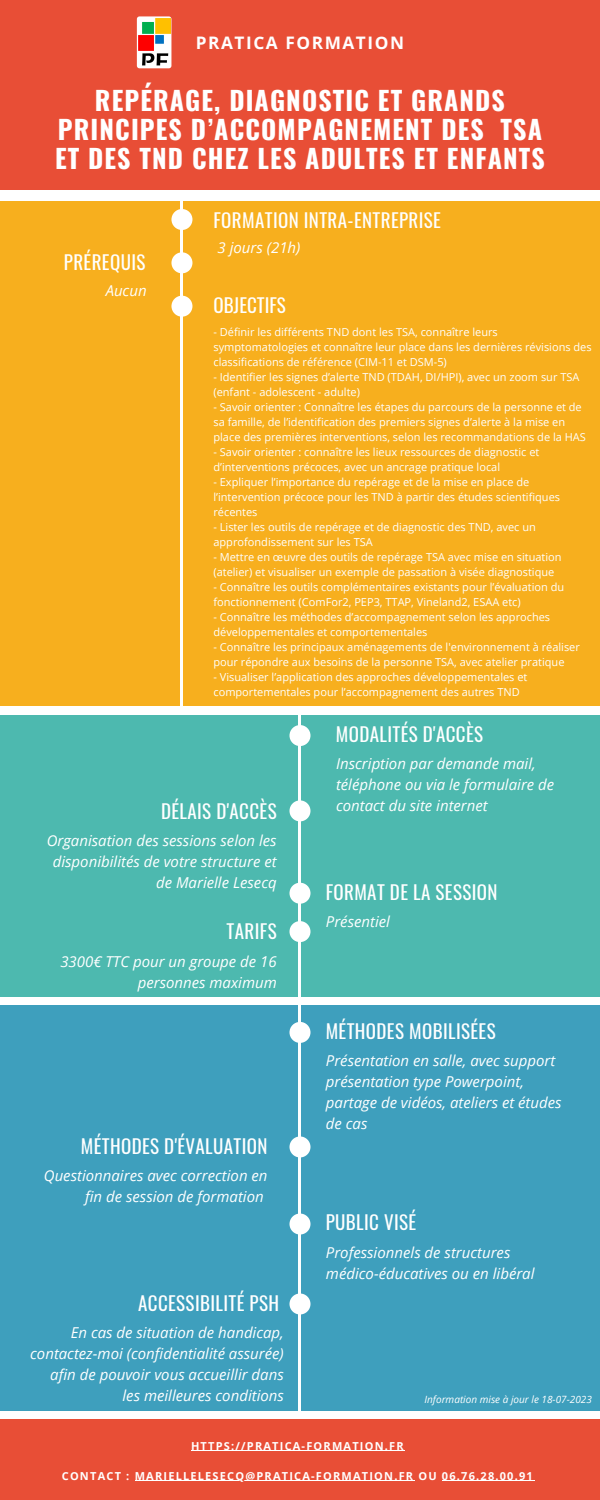
<style>
.page{position:relative;width:600px;height:1500px;background:#fff}
.page>*{position:absolute;margin:0;border:0;box-sizing:border-box;transform-origin:0 0}
.t1{font:700 26px/29.2px "Oswald";letter-spacing:.045em;color:#fff;text-align:center}
.t2{font:19px "Oswald";letter-spacing:.02em;color:#fff}
.t3{font:19px "Oswald";color:#fff}
.t4{font:700 17.2px "Open Sans";letter-spacing:.09em;color:#fff}
.t5{font:italic 15px/21px "Open Sans";color:#fff;text-align:right}
.t6{font:11px/15px "Open Sans";color:#fff}
.t7{font:700 11px "Open Sans";letter-spacing:.11em;color:#fff}
.t8{font:italic 10px "Open Sans";color:#fff}
</style>
<div class="page">
<div style="left:0;top:0;width:600px;height:190px;background:#e84e36"></div>
<div style="left:0;top:202px;width:600px;height:504px;background:#f7af1e"></div>
<div style="left:0;top:715px;width:600px;height:282px;background:#4db9af"></div>
<div style="left:0;top:1005px;width:600px;height:406px;background:#3e9fbd"></div>
<div style="left:0;top:1419px;width:600px;height:81px;background:#e84e36"></div>
<hr style="left:191px;top:1450px;width:214px;height:1px;background:#fff">
<hr style="left:135px;top:1480px;width:279px;height:1px;background:#fff">
<hr style="left:442px;top:1480px;width:92px;height:1px;background:#fff">
<hr style="left:298px;top:711px;width:3px;height:705px;background:#fff">
<div style="left:171px;top:209px;width:21px;height:21px;background:#fff;border-radius:50%"></div>
<div style="left:171px;top:296px;width:21px;height:21px;background:#fff;border-radius:50%"></div>
<div style="left:290px;top:725px;width:21px;height:21px;background:#fff;border-radius:50%"></div>
<div style="left:290px;top:800px;width:21px;height:21px;background:#fff;border-radius:50%"></div>
<div style="left:290px;top:1022px;width:21px;height:21px;background:#fff;border-radius:50%"></div>
<div style="left:290px;top:1136px;width:21px;height:21px;background:#fff;border-radius:50%"></div>
<img style="left:137px;top:16px;width:34px;height:52px;border-radius:3px">
<div style="left:171px;top:252px;width:21px;height:21px;background:#fff;border-radius:50%"></div>
<div style="left:290px;top:883px;width:21px;height:21px;background:#fff;border-radius:50%"></div>
<div style="left:290px;top:921px;width:21px;height:21px;background:#fff;border-radius:50%"></div>
<div style="left:290px;top:1214px;width:21px;height:21px;background:#fff;border-radius:50%"></div>
<div style="left:290px;top:1293px;width:21px;height:21px;background:#fff;border-radius:50%"></div>
<hr style="left:180px;top:202px;width:3px;height:504px;background:#fff">
<p class="t4" style="left:196px;top:31px;width:210px">PRATICA FORMATION</p>
<p class="t1" style="left:55px;top:84px;width:491px">REPÉRAGE, DIAGNOSTIC ET GRANDS<br>PRINCIPES D’ACCOMPAGNEMENT DES TSA<br>ET DES TND CHEZ LES ADULTES ET ENFANTS</p>
<p class="t2" style="left:213px;top:205px;width:229px">FORMATION INTRA-ENTREPRISE</p>
<p class="t5" style="left:218px;top:237px;width:84px">3 jours (21h)</p>
<p class="t2" style="left:64px;top:248px;width:83px">PRÉREQUIS</p>
<p class="t5" style="left:106px;top:279px;width:43px">Aucun</p>
<p class="t3" style="left:213px;top:291px;width:74px">OBJECTIFS</p>
<p class="t6" style="left:213px;top:324px;width:380px">- Définir les différents TND dont les TSA, connaître leurs symptomatologies et connaître leur place dans les dernières révisions des classifications de référence (CIM-11 et DSM-5)</p>
<p class="t6" style="left:213px;top:369px;width:367px">- Identifier les signes d’alerte TND (TDAH, DI/HPI), avec un zoom sur TSA (enfant - adolescent - adulte)</p>
<p class="t6" style="left:213px;top:399px;width:374px">- Savoir orienter : Connaître les étapes du parcours de la personne et de sa famille, de l’identification des premiers signes d’alerte à la mise en place des premières interventions, selon les recommandations de la HAS</p>
<p class="t6" style="left:213px;top:444px;width:327px">- Savoir orienter : connaître les lieux ressources de diagnostic et d’interventions précoces, avec un ancrage pratique local</p>
<p class="t6" style="left:213px;top:474px;width:348px">- Expliquer l’importance du repérage et de la mise en place de l’intervention précoce pour les TND à partir des études scientifiques récentes</p>
<p class="t6" style="left:213px;top:519px;width:324px">- Lister les outils de repérage et de diagnostic des TND, avec un approfondissement sur les TSA</p>
<p class="t6" style="left:213px;top:549px;width:350px">- Mettre en œuvre des outils de repérage TSA avec mise en situation (atelier) et visualiser un exemple de passation à visée diagnostique</p>
<p class="t6" style="left:213px;top:579px;width:352px">- Connaître les outils complémentaires existants pour l’évaluation du fonctionnement (ComFor2, PEP3, TTAP, Vineland2, ESAA etc)</p>
<p class="t6" style="left:213px;top:609px;width:338px">- Connaître les méthodes d’accompagnement selon les approches développementales et comportementales</p>
<p class="t6" style="left:213px;top:639px;width:368px">- Connaître les principaux aménagements de l'environnement à réaliser pour répondre aux besoins de la personne TSA, avec atelier pratique</p>
<p class="t6" style="left:213px;top:669px;width:315px">- Visualiser l’application des approches développementales et comportementales pour l’accompagnement des autres TND</p>
<p class="t2" style="left:336px;top:719px;width:149px">MODALITÉS D'ACCÈS</p>
<p class="t5" style="left:336px;top:753px;width:220px;text-align:left">Inscription par demande mail, téléphone ou via le formulaire de contact du site internet</p>
<p class="t2" style="left:161px;top:796px;width:117px">DÉLAIS D'ACCÈS</p>
<p class="t5" style="left:47px;top:830px;width:232px">Organisation des sessions selon les disponibilités de votre structure et de Marielle Lesecq</p>
<p class="t2" style="left:326px;top:877px;width:173px">FORMAT DE LA SESSION</p>
<p class="t5" style="left:326px;top:911px;width:66px">Présentiel</p>
<p class="t2" style="left:227px;top:917px;width:52px">TARIFS</p>
<p class="t5" style="left:60px;top:950px;width:218px">3300€ TTC pour un groupe de 16 personnes maximum</p>
<p class="t2" style="left:81px;top:1131px;width:188px">MÉTHODES D'ÉVALUATION</p>
<p class="t5" style="left:44px;top:1165px;width:225px">Questionnaires avec correction en fin de session de formation</p>
<p class="t2" style="left:138px;top:1288px;width:143px">ACCESSIBILITÉ PSH</p>
<p class="t5" style="left:30px;top:1322px;width:255px">En cas de situation de handicap, contactez-moi (confidentialité assurée) afin de pouvoir vous accueillir dans les meilleures conditions</p>
<p class="t2" style="left:326px;top:1016px;width:172px">MÉTHODES MOBILISÉES</p>
<p class="t5" style="left:326px;top:1050px;width:237px;text-align:left">Présentation en salle, avec support présentation type Powerpoint, partage de vidéos, ateliers et études de cas</p>
<p class="t2" style="left:326px;top:1208px;width:92px">PUBLIC VISÉ</p>
<p class="t5" style="left:326px;top:1241px;width:210px;text-align:left">Professionnels de structures médico-éducatives ou en libéral</p>
<p class="t8" style="left:424px;top:1392px;width:169px">Information mise à jour le 18-07-2023</p>
<p class="t7" style="left:191px;top:1438px;width:214px">HTTPS://PRATICA-FORMATION.FR</p>
<p class="t7" style="left:62px;top:1468px;width:473px">CONTACT : MARIELLELESECQ@PRATICA-FORMATION.FR OU 06.76.28.00.91</p>
</div>
